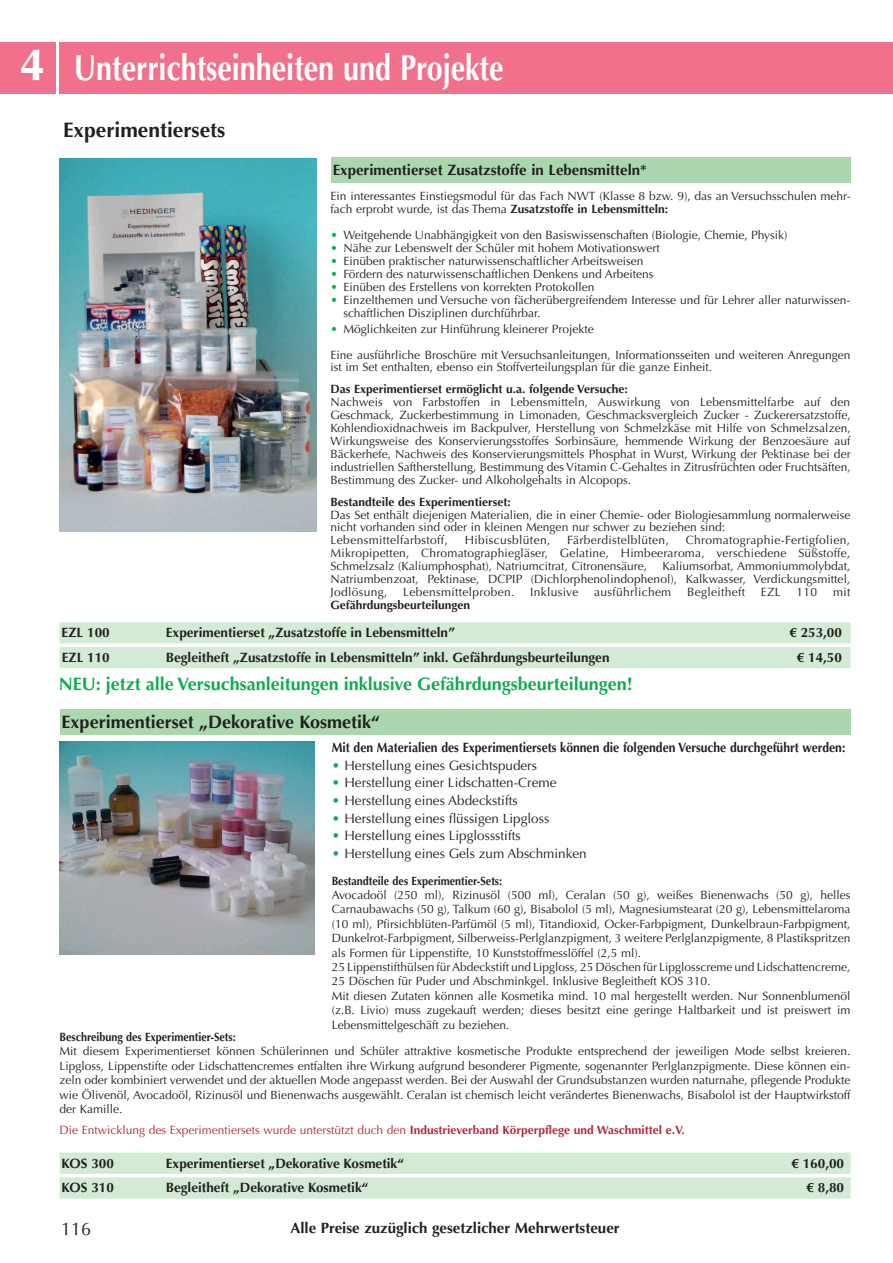
<style>
.page{position:relative;width:893px;height:1263px;background:#fff}
.page>*{position:absolute;margin:0;border:0;box-sizing:border-box;transform-origin:0 0}
.t1{font:700 36px "Optima LT Std";color:#fff;scale:.8 1}
.t2{font:700 21px "Optima LT Std";color:#231f20}
.t3{font:700 18px "Optima LT Std";color:#0cae4c}
.t4{font:700 18px "Optima LT Std";color:#231f20}
.t5{font:18px "Optima LT Std";color:#231f20}
.t6{font:700 15px "Optima LT Std";color:#231f20}
.t7{font:700 13.5px "Optima LT Std";color:#231f20}
.t8{font:13.5px "Optima LT Std";color:#231f20}
.t9{font:700 13.5px "Optima LT Std";color:#231f20;scale:.9 1}
.t10{font:12px/12.9px "Optima LT Std";color:#231f20}
.t11{font:700 12px "Optima LT Std";color:#231f20}
.t12{font:12px "Optima LT Std";color:#b72837}
.t13{font:700 12px "Optima LT Std";color:#231f20;scale:.9 1}
.t14{font:12px "Optima LT Std";letter-spacing:.025em;color:#231f20}
.t15{font:12px "Optima LT Std";letter-spacing:.03em;color:#231f20}
.s1{font-size:45px}
.s2{font-weight:700}
.s3{color:#0cae4c}
</style>
<div class="page">
<div style="left:60px;top:43px;width:833px;height:51px;background:#f1708b"></div>
<div style="left:0;top:43px;width:55px;height:51px;background:#f1708b"></div>
<img style="left:60px;top:741px;width:255px;height:214px">
<div style="left:60px;top:709px;width:790px;height:26px;background:#aad7ae"></div>
<div style="left:331px;top:157px;width:519px;height:26px;background:#aad7ae"></div>
<img style="left:60px;top:158px;width:256px;height:373px">
<div style="left:60px;top:1152px;width:790px;height:22px;background:#d3ead4"></div>
<div style="left:60px;top:1177px;width:790px;height:21px;background:#d3ead4"></div>
<div style="left:60px;top:622px;width:790px;height:21px;background:#d3ead4"></div>
<div style="left:60px;top:647px;width:790px;height:21px;background:#d3ead4"></div>
<h1 class="t1" style="left:20px;top:47px;width:606px"><span class="s1">4</span> Unterrichtseinheiten und Projekte</h1>
<h2 class="t2" style="left:63px;top:118px;width:164px">Experimentiersets</h2>
<p class="t6" style="left:333px;top:161px;width:316px">Experimentierset Zusatzstoffe in Lebensmitteln*</p>
<p class="t10" style="left:331px;top:190px;width:521px">Ein interessantes Einstiegsmodul für das Fach NWT (Klasse 8 bzw. 9), das an Versuchsschulen mehr&shy;fach erprobt wurde, ist das Thema <span class="s2">Zusatzstoffe in Lebensmitteln:</span></p>
<p class="t10" style="left:331px;top:229px;width:458px"><span class="s3">•</span> Weitgehende Unabhängigkeit von den Basiswissenschaften (Biologie, Chemie, Physik)</p>
<p class="t10" style="left:331px;top:242px;width:331px"><span class="s3">•</span> Nähe zur Lebenswelt der Schüler mit hohem Motivationswert</p>
<p class="t10" style="left:331px;top:255px;width:314px"><span class="s3">•</span> Einüben praktischer naturwissenschaftlicher Arbeitsweisen</p>
<p class="t10" style="left:331px;top:268px;width:324px"><span class="s3">•</span> Fördern des naturwissenschaftlichen Denkens und Arbeitens</p>
<p class="t10" style="left:331px;top:280px;width:265px"><span class="s3">•</span> Einüben des Erstellens von korrekten Protokollen</p>
<p class="t10" style="left:343px;top:293px;width:509px;text-indent:-13px"><span class="s3">•</span> Einzelthemen und Versuche von fächerübergreifendem Interesse und für Lehrer aller naturwissen&shy;schaftlichen Disziplinen durchführbar.</p>
<p class="t10" style="left:331px;top:316px;width:521px;line-height:25.8px"><span class="s3">•</span> Möglichkeiten zur Hinführung kleinerer Projekte<br>Eine ausführliche Broschüre mit Versuchsanleitungen, Informationsseiten und weiteren Anregungen</p>
<p class="t10" style="left:331px;top:361px;width:383px">ist im Set enthalten, ebenso ein Stoffverteilungsplan für die ganze Einheit.</p>
<p class="t11" style="left:331px;top:382px;width:299px">Das Experimentierset ermöglicht u.a. folgende Versuche:</p>
<p class="t10" style="left:331px;top:396px;width:522px;text-align:justify">Nachweis von Farbstoffen in Lebensmitteln, Auswirkung von Lebensmittelfarbe auf den Geschmack, Zuckerbestimmung in Limonaden, Geschmacksvergleich Zucker - Zuckerersatzstoffe, Kohlendioxidnachweis im Backpulver, Herstellung von Schmelzkäse mit Hilfe von Schmelzsalzen, Wirkungsweise des Konservierungsstoffes Sorbinsäure, hemmende Wirkung der Benzoesäure auf Bäckerhefe, Nachweis des Konservierungsmittels Phosphat in Wurst, Wirkung der Pektinase bei der industriellen Saftherstellung, Bestimmung des Vitamin C-Gehaltes in Zitrusfrüchten oder Fruchtsäften, Bestimmung des Zucker- und Alkoholgehalts in Alcopops.</p>
<p class="t11" style="left:331px;top:494px;width:182px">Bestandteile des Experimentierset:</p>
<p class="t10" style="left:331px;top:508px;width:521px">Das Set enthält diejenigen Materialien, die in einer Chemie- oder Biologiesammlung normalerweise nicht vorhanden sind oder in kleinen Mengen nur schwer zu beziehen sind:<br>Lebensmittelfarbstoff,</p>
<p class="t10" style="left:331px;top:534px;width:521px;text-align:justify;text-indent:355px">Chromatographie-Fertigfolien, Mikropipetten, Chromatographiegläser, Gelatine, Himbeeraroma, verschiedene Süßstoffe, Schmelzsalz (Kaliumphosphat), Natriumcitrat, Citronensäure,</p>
<p class="t15" style="left:465px;top:533px;width:87px">Hibiscusblüten,</p>
<p class="t15" style="left:567px;top:533px;width:103px">Färberdistelblüten,</p>
<p class="t10" style="left:331px;top:560px;width:521px;text-align:justify;text-indent:332px">Kaliumsorbat, Ammoniummolybdat, Natriumbenzoat, Pektinase, DCPIP (Dichlorphenolindophenol), Kalkwasser, Verdickungsmittel, Jodlösung,</p>
<p class="t14" style="left:403px;top:585px;width:113px">Lebensmittelproben.</p>
<p class="t14" style="left:530px;top:585px;width:50px">Inklusive</p>
<p class="t14" style="left:594px;top:585px;width:79px">ausführlichem</p>
<p class="t14" style="left:687px;top:585px;width:59px">Begleitheft</p>
<p class="t10" style="left:761px;top:586px;width:21px">EZL</p>
<p class="t10" style="left:797px;top:586px;width:22px">110</p>
<p class="t10" style="left:833px;top:586px;width:19px">mit</p>
<p class="t11" style="left:331px;top:598px;width:141px">Gefährdungsbeurteilungen</p>
<p class="t7" style="left:62px;top:625px;width:50px">EZL 100</p>
<p class="t7" style="left:166px;top:625px;width:291px">Experimentierset „Zusatzstoffe in Lebensmitteln”</p>
<p class="t7" style="left:789px;top:625px;width:54px">€ 253,00</p>
<p class="t7" style="left:62px;top:649px;width:50px">EZL 110</p>
<p class="t7" style="left:166px;top:649px;width:445px">Begleitheft „Zusatzstoffe in Lebensmitteln” inkl. Gefährdungsbeurteilungen</p>
<p class="t7" style="left:797px;top:649px;width:47px">€ 14,50</p>
<h3 class="t3" style="left:59px;top:673px;width:575px">NEU: jetzt alle Versuchsanleitungen inklusive Gefährdungsbeurteilungen!</h3>
<h3 class="t4" style="left:62px;top:712px;width:320px">Experimentierset „Dekorative Kosmetik“</h3>
<p class="t9" style="left:332px;top:739px;width:572px">Mit den Materialien des Experimentiersets können die folgenden Versuche durchgeführt werden:</p>
<p class="t8" style="left:332px;top:757px;width:207px"><span class="s3">•</span> Herstellung eines Gesichtspuders</p>
<p class="t8" style="left:332px;top:775px;width:226px"><span class="s3">•</span> Herstellung einer Lidschatten-Creme</p>
<p class="t8" style="left:332px;top:793px;width:188px"><span class="s3">•</span> Herstellung eines Abdeckstifts</p>
<p class="t8" style="left:332px;top:810px;width:219px"><span class="s3">•</span> Herstellung eines flüssigen Lipgloss</p>
<p class="t8" style="left:332px;top:828px;width:191px"><span class="s3">•</span> Herstellung eines Lipglossstifts</p>
<p class="t8" style="left:332px;top:846px;width:257px"><span class="s3">•</span> Herstellung eines Gels zum Abschminken</p>
<p class="t13" style="left:332px;top:873px;width:191px">Bestandteile des Experimentier-Sets:</p>
<p class="t10" style="left:332px;top:888px;width:520px;line-height:14.4px">Avocadoöl (250 ml), Rizinusöl (500 ml), Ceralan (50 g), weißes Bienenwachs (50 g), helles Carnaubawachs (50 g), Talkum (60 g), Bisabolol (5 ml), Magnesiumstearat (20 g), Lebensmittelaroma (10 ml), Pfirsichblüten-Parfümöl (5 ml), Titandioxid, Ocker-Farbpigment, Dunkelbraun-Farbpigment, Dunkelrot-Farbpigment, Silberweiss-Perlglanzpigment, 3 weitere Perlglanzpigmente, 8 Plastikspritzen als Formen für Lippenstifte, 10 Kunststoffmesslöffel (2,5 ml).<br>25 Lippenstifthülsen für Abdeckstift und Lipgloss, 25 Döschen für Lipglosscreme und Lidschattencreme, 25 Döschen für Puder und Abschminkgel. Inklusive Begleitheft KOS 310.<br>Mit diesen Zutaten können alle Kosmetika mind. 10 mal hergestellt werden. Nur Sonnenblumenöl (z.B. Livio) muss zugekauft werden; dieses besitzt eine geringe Haltbarkeit und ist preiswert im Lebensmittelgeschäft zu beziehen.</p>
<p class="t13" style="left:60px;top:1030px;width:197px">Beschreibung des Experimentier-Sets:</p>
<p class="t10" style="left:60px;top:1044px;width:792px;line-height:14.4px;text-align:justify">Mit diesem Experimentierset können Schülerinnen und Schüler attraktive kosmetische Produkte entsprechend der jeweiligen Mode selbst kreieren.<br>Lipgloss, Lippenstifte oder Lidschattencremes entfalten ihre Wirkung aufgrund besonderer Pigmente, sogenannter Perlglanzpigmente. Diese können ein&shy;zeln oder kombiniert verwendet und der aktuellen Mode angepasst werden. Bei der Auswahl der Grundsubstanzen wurden naturnahe, pflegende Produkte wie Ölivenöl, Avocadoöl, Rizinusöl und Bienenwachs ausgewählt. Ceralan ist chemisch leicht verändertes Bienenwachs, Bisabolol ist der Hauptwirkstoff der Kamille.</p>
<p class="t12" style="left:60px;top:1122px;width:627px">Die Entwicklung des Experimentiersets wurde unterstützt duch den <span class="s2">Industrieverband Körperpflege und Waschmittel e.V.</span></p>
<p class="t7" style="left:62px;top:1155px;width:54px">KOS 300</p>
<p class="t7" style="left:166px;top:1155px;width:240px">Experimentierset „Dekorative Kosmetik“</p>
<p class="t7" style="left:791px;top:1155px;width:54px">€ 160,00</p>
<p class="t7" style="left:62px;top:1180px;width:54px">KOS 310</p>
<p class="t7" style="left:166px;top:1180px;width:204px">Begleitheft „Dekorative Kosmetik“</p>
<p class="t7" style="left:807px;top:1180px;width:39px">€ 8,80</p>
<h3 class="t5" style="left:61px;top:1218px;width:32px">116</h3>
<p class="t6" style="left:290px;top:1219px;width:331px">Alle Preise zuzüglich gesetzlicher Mehrwertsteuer</p>
</div>
